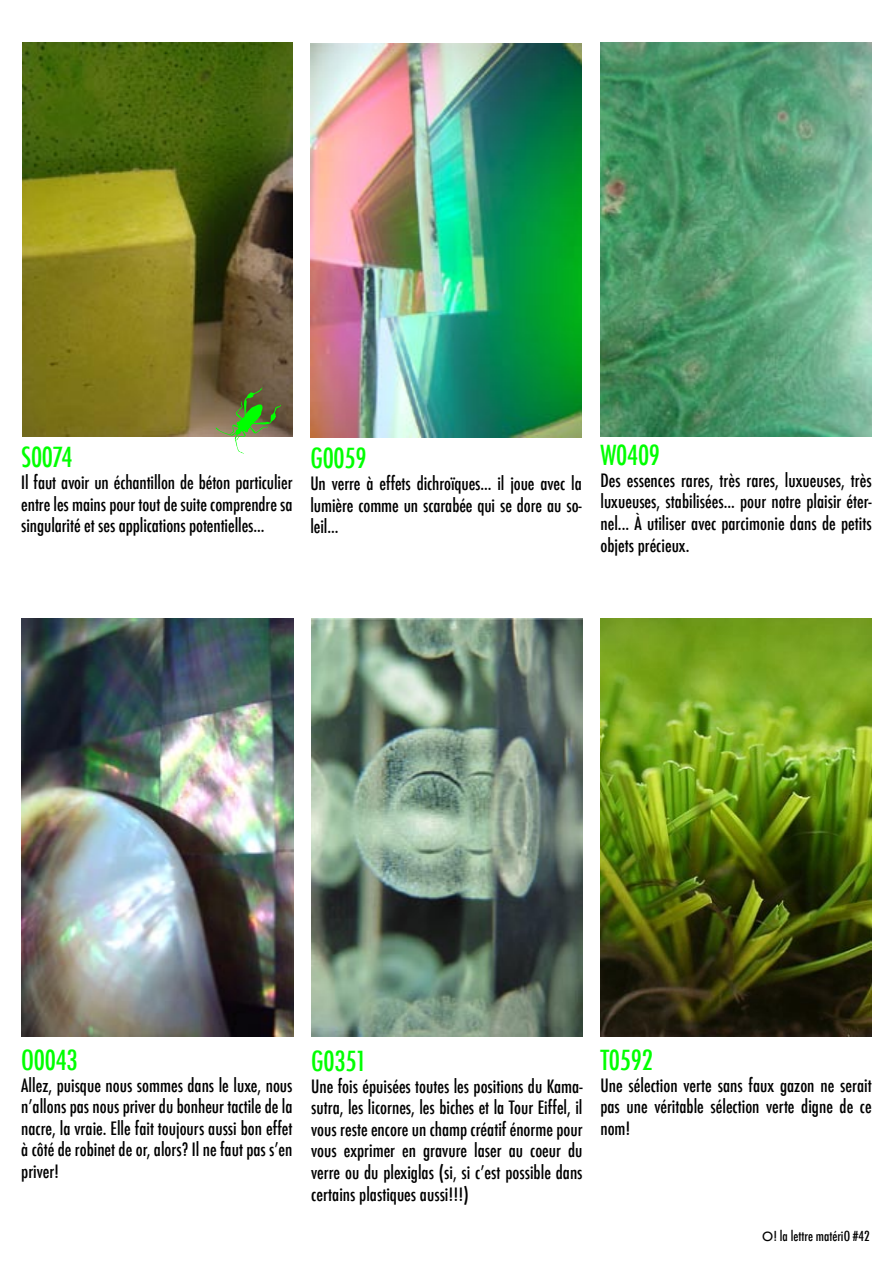
<style>
.page{position:relative;width:893px;height:1263px;background:#fff}
.page>*{position:absolute;margin:0;border:0;box-sizing:border-box;transform-origin:0 0}
.t1{font:500 condensed 27px "Futura";letter-spacing:-.01em;color:#0f0}
.t2{font:500 condensed 18px/21.6px "Futura";color:#000;text-align:justify}
.t3{font:500 condensed 13.5px "Futura";color:#000}
.s1{font-family:"Gill Sans";font-weight:400;font-stretch:normal}
</style>
<div class="page">
<img style="left:310px;top:44px;width:272px;height:393px">
<img style="left:21px;top:618px;width:272px;height:418px">
<img style="left:601px;top:618px;width:271px;height:418px">
<img style="left:311px;top:618px;width:272px;height:418px">
<img style="left:22px;top:43px;width:271px;height:393px">
<img style="left:600px;top:43px;width:272px;height:394px">
<svg style="left:210px;top:376px;width:75px;height:78px"></svg>
<p class="t1" style="left:21px;top:440px;width:53px">S0074</p>
<p class="t2" style="left:21px;top:472px;width:273px">Il faut avoir un échantillon de béton particulier entre les mains pour tout de suite comprendre sa singularité et ses applications potentielles...</p>
<p class="t1" style="left:310px;top:441px;width:58px">G0059</p>
<p class="t2" style="left:310px;top:473px;width:273px">Un verre à effets dichroïques... il joue avec la lumière comme un scarabée qui se dore au so&shy;leil...</p>
<p class="t1" style="left:600px;top:438px;width:61px">W0409</p>
<p class="t2" style="left:600px;top:469px;width:273px">Des essences rares, très rares, luxueuses, très luxueuses, stabilisées... pour notre plaisir éter&shy;nel... À utiliser avec parcimonie dans de petits objets précieux.</p>
<p class="t1" style="left:21px;top:1043px;width:58px">O0043</p>
<p class="t2" style="left:21px;top:1074px;width:273px">Allez, puisque nous sommes dans le luxe, nous nʼallons pas nous priver du bonheur tactile de la nacre, la vraie. Elle fait toujours aussi bon effet à côté de robinet de or, alors? Il ne faut pas sʼen priver!</p>
<p class="t1" style="left:311px;top:1044px;width:57px">G0351</p>
<p class="t2" style="left:311px;top:1075px;width:273px">Une fois épuisées toutes les positions du Kama&shy;sutra, les licornes, les biches et la Tour Eiffel, il vous reste encore un champ créatif énorme pour vous exprimer en gravure laser au coeur du verre ou du plexiglas (si, si cʼest possible dans certains plastiques aussi!!!)</p>
<p class="t1" style="left:600px;top:1043px;width:54px">T0592</p>
<p class="t2" style="left:600px;top:1074px;width:273px">Une sélection verte sans faux gazon ne serait pas une véritable sélection verte digne de ce nom!</p>
<p class="t3" style="left:762px;top:1227px;width:109px"><span class="s1">O</span>! la lettre matériO #42</p>
</div>
